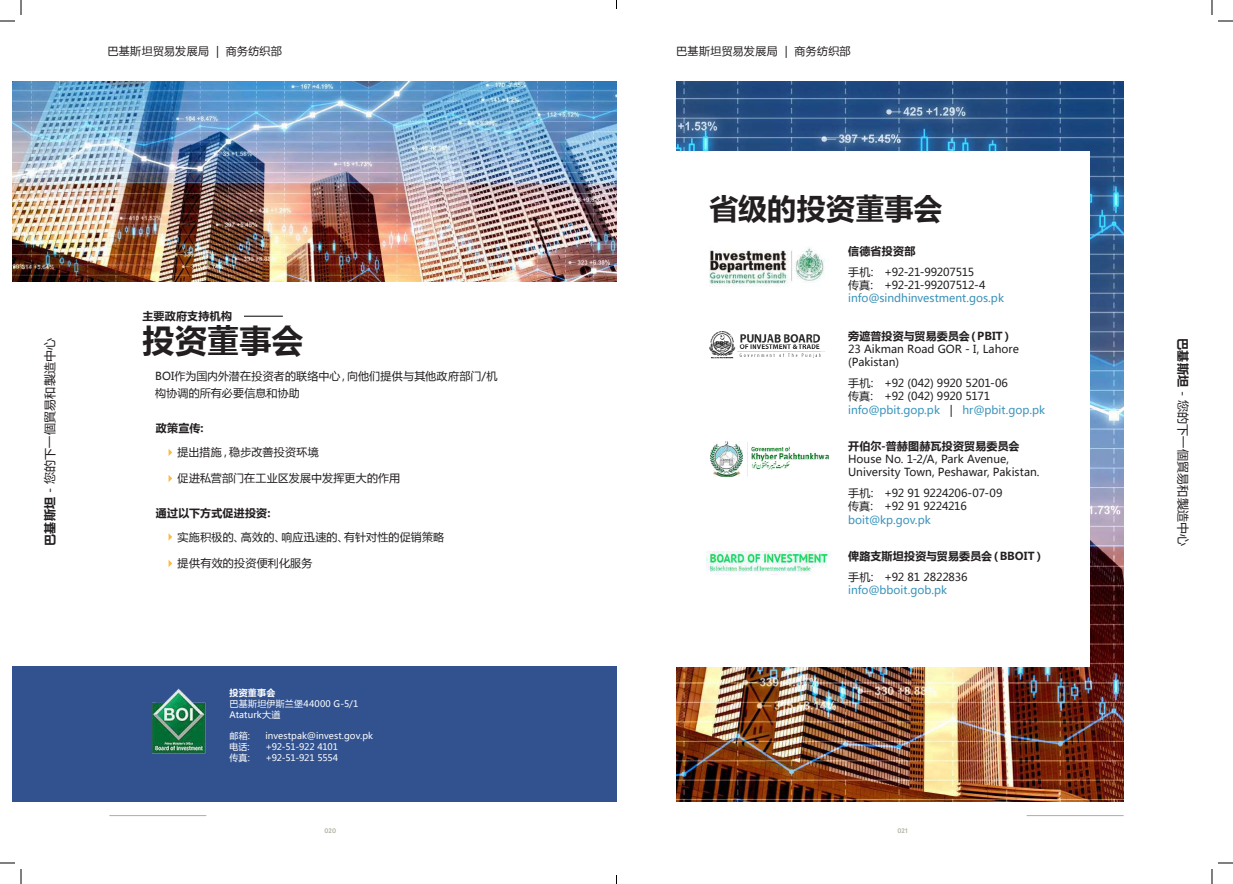
<style>
.page{position:relative;width:1233px;height:884px;background:#fff}
.page>*{position:absolute;margin:0;border:0;box-sizing:border-box;transform-origin:0 0}
.t1{font:700 32px "Microsoft Ya Hei";letter-spacing:.005em;color:#231f20}
.t2{font:700 29px "Microsoft Ya Hei";letter-spacing:.005em;color:#231f20}
.t3{font:12px "Microsoft Ya Hei";letter-spacing:.02em;color:#231f20}
.t4{font:11px/13.2px "Microsoft Ya Hei";color:#231f20}
.t5{font:700 11px "Microsoft Ya Hei";letter-spacing:.02em;color:#231f20}
.t6{font:11px/13.2px "Microsoft Ya Hei";letter-spacing:-.02em;color:#231f20}
.t7{font:11px "Microsoft Ya Hei";letter-spacing:.02em;color:#231f20}
.t8{font:11px/13.2px "Microsoft Ya Hei";letter-spacing:-.025em;color:#231f20}
.t9{font:11px "Microsoft Ya Hei";color:#3b94bd}
.t10{font:11px "Microsoft Ya Hei";letter-spacing:.035em;color:#231f20}
.t11{font:11px "Microsoft Ya Hei";color:#3b91b8}
.t12{font:11px "Microsoft Ya Hei";letter-spacing:.025em;color:#231f20}
.t13{font:9px "Microsoft Ya Hei";letter-spacing:.005em;color:#fff}
.t14{font:9px "Microsoft Ya Hei";letter-spacing:-.02em;color:#fff}
.t15{font:9px/10.8px "Microsoft Ya Hei";letter-spacing:.025em;color:#fff}
.t16{font:700 9px "Microsoft Ya Hei";letter-spacing:.02em;color:#fff}
.t17{font:700 7px "Noah";letter-spacing:.02em;color:#adaea0}
.s1{font-weight:700}
.s2{color:#3b94bd}
</style>
<div class="page">
<hr style="left:109px;top:815px;width:97px;height:1px;background:#adaea0">
<hr style="left:1026px;top:815px;width:97px;height:1px;background:#adaea0">
<img style="left:676px;top:81px;width:447px;height:720px">
<div style="left:617px;top:151px;width:472px;height:515px;background:#fff"></div>
<img style="left:710px;top:247px;width:115px;height:39px">
<img style="left:709px;top:332px;width:116px;height:27px">
<img style="left:706px;top:551px;width:124px;height:23px">
<img style="left:710px;top:442px;width:118px;height:34px">
<div style="left:12px;top:666px;width:604px;height:135px;background:#32528f"></div>
<hr style="left:244px;top:316px;width:39px;height:1px;background:#000">
<svg style="left:169px;top:449px;width:3px;height:7px"></svg>
<svg style="left:169px;top:475px;width:3px;height:7px"></svg>
<svg style="left:169px;top:534px;width:3px;height:6px"></svg>
<svg style="left:169px;top:560px;width:3px;height:7px"></svg>
<img style="left:152px;top:689px;width:53px;height:64px">
<img style="left:12px;top:81px;width:604px;height:201px">
<svg style="left:1218px;top:20px;width:15px;height:2px"></svg>
<svg style="left:1218px;top:862px;width:15px;height:2px"></svg>
<svg style="left:0;top:0;width:22px;height:22px"></svg>
<svg style="left:0;top:862px;width:22px;height:22px"></svg>
<svg style="left:1211px;top:0;width:1px;height:15px"></svg>
<svg style="left:1211px;top:869px;width:1px;height:15px"></svg>
<p class="t10" style="left:107px;top:43px;width:176px">巴基斯坦贸易发展局 | 商务纺织部</p>
<p class="t10" style="left:676px;top:43px;width:176px">巴基斯坦贸易发展局 | 商务纺织部</p>
<p class="t3" style="left:42px;top:546px;width:210px;rotate:-90deg"><span class="s1">巴基斯坦</span> - 您的下一個貿易和製造中心</p>
<p class="t5" style="left:142px;top:308px;width:91px">主要政府支持机构</p>
<h1 class="t1" style="left:142px;top:318px;width:162px">投资董事会</h1>
<p class="t4" style="left:155px;top:367px;width:343px;line-height:17px">BOI作为国内外潜在投资者的联络中心，向他们提供与其他政府部门/机构协调的所有必要信息和协助</p>
<p class="t5" style="left:156px;top:420px;width:49px">政策宣传:</p>
<p class="t7" style="left:178px;top:444px;width:143px">提出措施，稳步改善投资环境</p>
<p class="t4" style="left:178px;top:471px;width:224px">促进私营部门在工业区发展中发挥更大的作用</p>
<p class="t5" style="left:156px;top:505px;width:116px">通过以下方式促进投资:</p>
<p class="t7" style="left:178px;top:529px;width:268px">实施积极的、高效的、响应迅速的、有针对性的促销策略</p>
<p class="t12" style="left:178px;top:556px;width:136px">提供有效的投资便利化服务</p>
<p class="t16" style="left:229px;top:686px;width:47px">投资董事会</p>
<p class="t15" style="left:229px;top:698px;width:130px">巴基斯坦伊斯兰堡44000 G-5/1<br>Ataturk大道</p>
<p class="t13" style="left:229px;top:730px;width:22px">邮箱:</p>
<p class="t13" style="left:265px;top:730px;width:109px">investpak@invest.gov.pk</p>
<p class="t13" style="left:229px;top:741px;width:22px">电话:</p>
<p class="t14" style="left:265px;top:741px;width:74px">+92-51-922 4101</p>
<p class="t13" style="left:229px;top:751px;width:22px">传真:</p>
<p class="t14" style="left:265px;top:751px;width:74px">+92-51-921 5554</p>
<h2 class="t2" style="left:709px;top:189px;width:235px">省级的投资董事会</h2>
<p class="t5" style="left:848px;top:243px;width:69px">信德省投资部</p>
<p class="t6" style="left:848px;top:265px;width:139px">手机: +92-21-99207515传真: +92-21-99207512-4</p>
<p class="t11" style="left:848px;top:291px;width:157px">info@sindhinvestment.gos.pk</p>
<p class="t5" style="left:848px;top:328px;width:166px">旁遮普投资与贸易委员会（PBIT）</p>
<p class="t4" style="left:848px;top:342px;width:172px">23 Aikman Road GOR - I, Lahore (Pakistan)</p>
<p class="t4" style="left:848px;top:376px;width:198px">手机: +92 (042) 9920 5201-06<br>传真: +92 (042) 9920 5171 <span class="s2">info@pbit.gop.pk</span> | <span class="s2">hr@pbit.gop.pk</span></p>
<p class="t5" style="left:848px;top:438px;width:173px">开伯尔-普赫图赫瓦投资贸易委员会</p>
<p class="t4" style="left:848px;top:452px;width:193px">House No. 1-2/A, Park Avenue,<br>University Town, Peshawar, Pakistan.</p>
<p class="t8" style="left:848px;top:486px;width:156px">手机: +92 91 9224206-07-09传真: +92 91 9224216</p>
<p class="t9" style="left:848px;top:512px;width:84px">boit@kp.gov.pk</p>
<p class="t5" style="left:848px;top:548px;width:198px">俾路支斯坦投资与贸易委员会（BBOIT）</p>
<p class="t4" style="left:848px;top:570px;width:121px">手机: +92 81 2822836</p>
<p class="t9" style="left:848px;top:583px;width:100px">info@bboit.gob.pk</p>
<p class="t17" style="left:324px;top:826px;width:13px">020</p>
<p class="t17" style="left:897px;top:826px;width:12px">021</p>
<p class="t3" style="left:1191px;top:338px;width:210px;rotate:90deg"><span class="s1">巴基斯坦</span> - 您的下一個貿易和製造中心</p>
</div>
